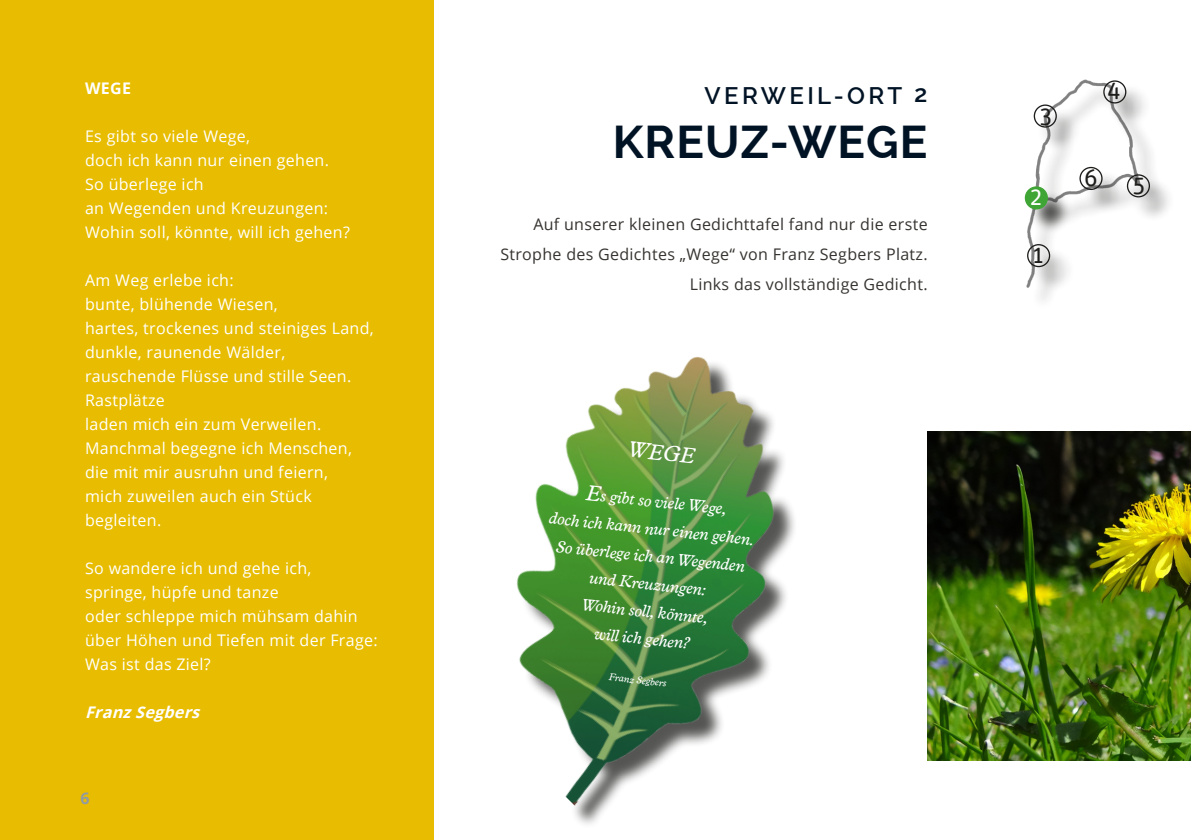
<style>
.page{position:relative;width:1191px;height:840px;background:#fff}
.page>*{position:absolute;margin:0;border:0;box-sizing:border-box;transform-origin:0 0}
.t1{font:700 46px "Raleway";letter-spacing:.02em;color:#001325}
.t2{font:600 24px "Raleway";letter-spacing:.14em;color:#001325}
.t3{font:23.8px "Unit Rounded";color:#1d1d1b}
.t4{font:23.8px "Unit Rounded";color:#fff}
.t5{font:italic 22px "Vulpa";color:#fff}
.t6{font:italic 16.4px/27.6px "Vulpa";color:#fff;text-align:center}
.t7{font:16px/24px "Open Sans";letter-spacing:.02em;color:#fff}
.t8{font:16px/30px "Open Sans";letter-spacing:.02em;color:#363330;text-align:right}
.t9{font:italic 700 16px "Open Sans";color:#fff}
.t10{font:700 16px "Open Sans";color:#fff}
.t11{font:700 16px "Open Sans";color:#929ba1}
.t12{font:italic 10px "Vulpa";color:#fff}
.s1{font-size:22px}
</style>
<div class="page">
<div style="left:0;top:0;width:434px;height:839px;background:#e8bd01"></div>
<div style="left:1028px;top:84px;width:146px;height:226px;background:#1d1d1b;opacity:.75"></div>
<img style="left:1026px;top:79px;width:129px;height:213px">
<div style="left:1103px;top:80px;width:23px;height:23px;border:1px solid #1d1d1b;border-radius:50%"></div>
<div style="left:1126px;top:174px;width:24px;height:23px;border:1px solid #1d1d1b;border-radius:50%"></div>
<div style="left:1033px;top:104px;width:23px;height:24px;border:1px solid #1d1d1b;border-radius:50%"></div>
<div style="left:1027px;top:244px;width:23px;height:23px;border:1px solid #1d1d1b;border-radius:50%"></div>
<div style="left:1079px;top:167px;width:23px;height:23px;border:1px solid #1d1d1b;border-radius:50%"></div>
<div style="left:1025px;top:187px;width:22px;height:22px;background:#3fa535;border-radius:50%"></div>
<div style="left:1024px;top:186px;width:24px;height:23px;border:1px solid #3fa535;border-radius:50%"></div>
<img style="left:927px;top:431px;width:264px;height:328px">
<div style="left:521px;top:360px;width:277px;height:468px;background:#1d1d1b;opacity:.75"></div>
<img style="left:516px;top:357px;width:280px;height:448px">
<p class="t10" style="left:85px;top:76px;width:47px">WEGE</p>
<p class="t7" style="left:85px;top:123px;width:266px">Es gibt so viele Wege,<br>doch ich kann nur einen gehen.<br>So überlege ich<br>an Wegenden und Kreuzungen:<br>Wohin soll, könnte, will ich gehen?</p>
<p class="t7" style="left:85px;top:267px;width:290px">Am Weg erlebe ich:<br>bunte, blühende Wiesen,<br>hartes, trockenes und steiniges Land, dunkle, raunende Wälder, rauschende Flüsse und stille Seen.<br>Rastplätze<br>laden mich ein zum Verweilen.<br>Manchmal begegne ich Menschen, die mit mir ausruhn und feiern,<br>mich zuweilen auch ein Stück begleiten.</p>
<p class="t7" style="left:85px;top:555px;width:294px">So wandere ich und gehe ich,<br>springe, hüpfe und tanze<br>oder schleppe mich mühsam dahin über Höhen und Tiefen mit der Frage:<br>Was ist das Ziel?</p>
<p class="t9" style="left:85px;top:700px;width:121px">FranzSegbers</p>
<p class="t11" style="left:80px;top:786px;width:11px">6</p>
<h2 class="t2" style="left:704px;top:82px;width:224px">VERWEIL-ORT 2</h2>
<h1 class="t1" style="left:613px;top:115px;width:316px">KREUZ-WEGE</h1>
<p class="t8" style="left:500px;top:208px;width:429px">Auf unserer kleinen Gedichttafel fand nur die erste<br>Strophe des Gedichtes „Wege“ von Franz Segbers Platz.<br>Links das vollständige Gedicht.</p>
<h3 class="t5" style="left:630px;top:436px;width:68px;rotate:6deg">WEGE</h3>
<p class="t6" style="left:553px;top:476px;width:207px;rotate:6deg"><span class="s1">E</span>s gibt so viele Wege,<br>doch ich kann nur einen gehen.<br>So überlege ich an Wegenden und Kreuzungen:<br>Wohin soll, könnte,<br>will ich gehen?</p>
<p class="t12" style="left:609px;top:671px;width:59px;rotate:6deg">Franz Segbers</p>
<h3 class="t3" style="left:1039px;top:101px;width:14px">3</h3>
<h3 class="t4" style="left:1030px;top:183px;width:13px">2</h3>
<h3 class="t3" style="left:1033px;top:241px;width:12px">1</h3>
<h3 class="t3" style="left:1107px;top:76px;width:15px">4</h3>
<h3 class="t3" style="left:1084px;top:164px;width:15px">6</h3>
<h3 class="t3" style="left:1132px;top:170px;width:14px">5</h3>
</div>
